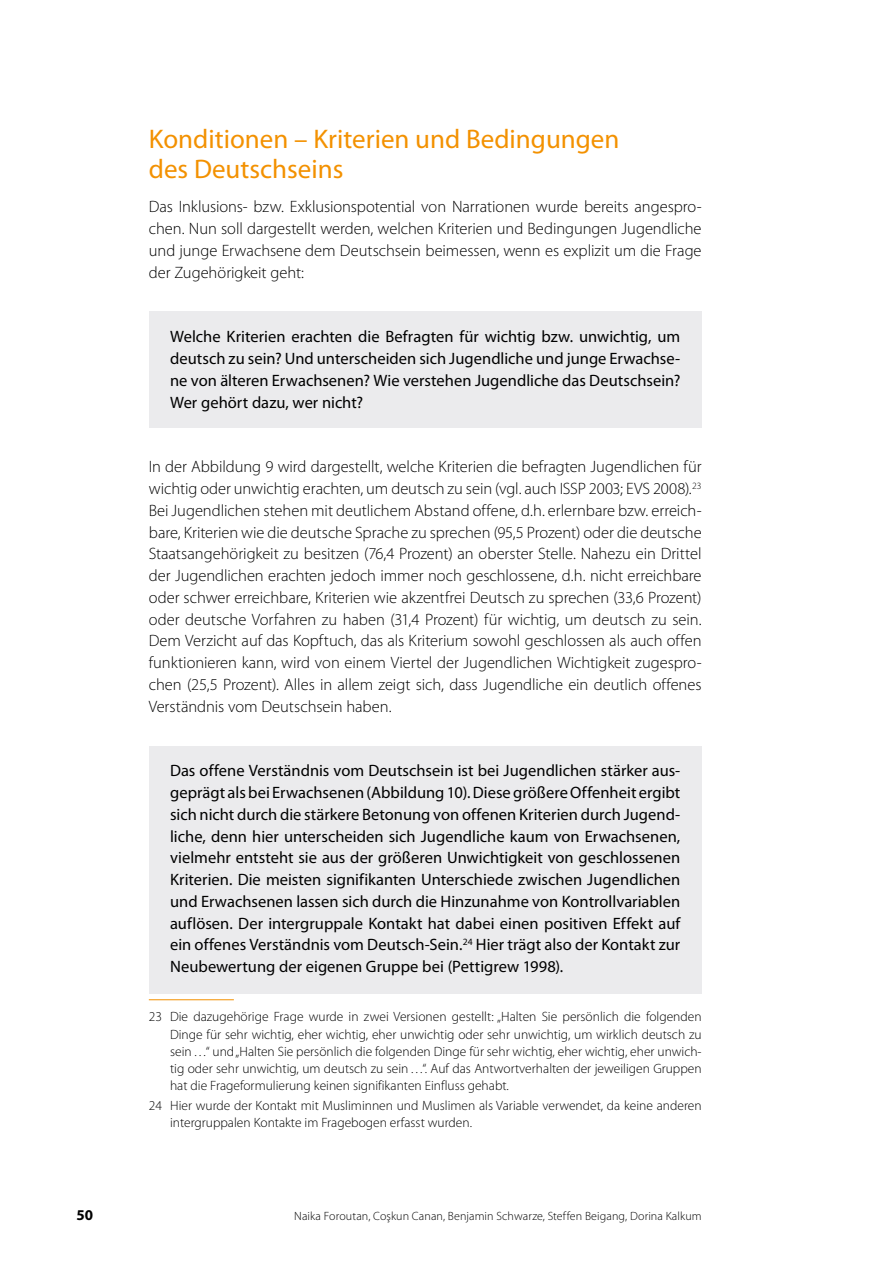
<style>
.page{position:relative;width:893px;height:1263px;background:#fff}
.page>*{position:absolute;margin:0;border:0;box-sizing:border-box;transform-origin:0 0}
._05_TIT_2_ohne{font:27px/30px "Myriad Pro";color:#f39100}
._01_Fließtext{font:300 16.5px/21.8px "Myriad Pro";color:#000;text-align:justify}
._6_BOX_2{font:16.5px/21.8px "Myriad Pro";color:#000;text-align:justify}
.t1{font:700 15px "Myriad Pro";color:#000}
._03_Fußnote{font:300 13.5px/17.2px "Myriad Pro";color:#000;text-align:justify}
.t2{font:300 12px "Myriad Pro";letter-spacing:.01em;color:#000}
</style>
<div class="page">
<div style="left:149px;top:312px;width:553px;height:116px;background:#ebebed"></div>
<div style="left:149px;top:746px;width:553px;height:247px;background:#ebebed"></div>
<hr style="left:149px;top:999px;width:85px;height:1px;background:#f39100">
<p class="_05_TIT_2_ohne" style="left:149px;top:123px;width:472px">Konditionen – Kriterien und Bedingungen des Deutschseins</p>
<p class="_01_Fließtext" style="left:149px;top:196px;width:554px">Das Inklusions- bzw. Exklusionspotential von Narrationen wurde bereits angespro&shy;chen. Nun soll dargestellt werden, welchen Kriterien und Bedingungen Jugendliche und junge Erwachsene dem Deutschsein beimessen, wenn es explizit um die Frage der Zugehörigkeit geht:</p>
<p class="_6_BOX_2" style="left:170px;top:326px;width:512px">Welche Kriterien erachten die Befragten für wichtig bzw. unwichtig, um deutsch zu sein? Und unterscheiden sich Jugendliche und junge Erwachse&shy;ne von älteren Erwachsenen? Wie verstehen Jugendliche das Deutschsein?<br>Wer gehört dazu, wer nicht?</p>
<p class="_01_Fließtext" style="left:149px;top:456px;width:554px">In der Abbildung 9 wird dargestellt, welche Kriterien die befragten Jugendlichen für wichtig oder unwichtig erachten, um deutsch zu sein (vgl. auch ISSP 2003; EVS 2008).<sup>23<br></sup>Bei Jugendlichen stehen mit deutlichem Abstand offene, d.h. erlernbare bzw. erreich&shy;bare, Kriterien wie die deutsche Sprache zu sprechen (95,5 Prozent) oder die deutsche Staatsangehörigkeit zu besitzen (76,4 Prozent) an oberster Stelle. Nahezu ein Drittel der Jugendlichen erachten jedoch immer noch geschlossene, d.h. nicht erreichbare oder schwer erreichbare, Kriterien wie akzentfrei Deutsch zu sprechen (33,6 Prozent) oder deutsche Vorfahren zu haben (31,4 Prozent) für wichtig, um deutsch zu sein.<br>Dem Verzicht auf das Kopftuch, das als Kriterium sowohl geschlossen als auch offen funktionieren kann, wird von einem Viertel der Jugendlichen Wichtigkeit zugespro&shy;chen (25,5 Prozent). Alles in allem zeigt sich, dass Jugendliche ein deutlich offenes Verständnis vom Deutschsein haben.</p>
<p class="_6_BOX_2" style="left:170px;top:760px;width:512px">Das offene Verständnis vom Deutschsein ist bei Jugendlichen stärker aus&shy;geprägt als bei Erwachsenen (Abbildung10). Diese größere Offenheit ergibt sich nicht durch die stärkere Betonung von offenen Kriterien durch Jugend&shy;liche, denn hier unterscheiden sich Jugendliche kaum von Erwachsenen, vielmehr entsteht sie aus der größeren Unwichtigkeit von geschlossenen Kriterien. Die meisten signifikanten Unterschiede zwischen Jugendlichen und Erwachsenen lassen sich durch die Hinzunahme von Kontrollvariablen auflösen. Der intergruppale Kontakt hat dabei einen positiven Effekt auf ein offenes Verständnis vom Deutsch-Sein.<sup>24</sup> Hier trägt also der Kontakt zur Neubewertung der eigenen Gruppe bei (Pettigrew 1998).</p>
<p class="_03_Fußnote" style="left:170px;top:1008px;width:533px;text-indent:-21px">23 Die dazugehörige Frage wurde in zwei Versionen gestellt: „Halten Sie persönlich die folgenden Dinge für sehr wichtig, eher wichtig, eher unwichtig oder sehr unwichtig, um wirklich deutsch zu sein…“ und „Halten Sie persönlich die folgenden Dinge für sehr wichtig, eher wichtig, eher unwich&shy;tig oder sehr unwichtig, um deutsch zu sein…“. Auf das Antwortverhalten der jeweiligen Gruppen hat die Frageformulierung keinen signifikanten Einfluss gehabt.</p>
<p class="_03_Fußnote" style="left:170px;top:1096px;width:533px;text-indent:-21px">24 Hier wurde der Kontakt mit Musliminnen und Muslimen als Variable verwendet, da keine anderen intergruppalen Kontakte im Fragebogen erfasst wurden.</p>
<p class="t1" style="left:77px;top:1205px;width:18px">50</p>
<p class="t2" style="left:294px;top:1209px;width:409px">Naika Foroutan, Coşkun Canan, Benjamin Schwarze, Steffen Beigang, Dorina Kalkum</p>
</div>
